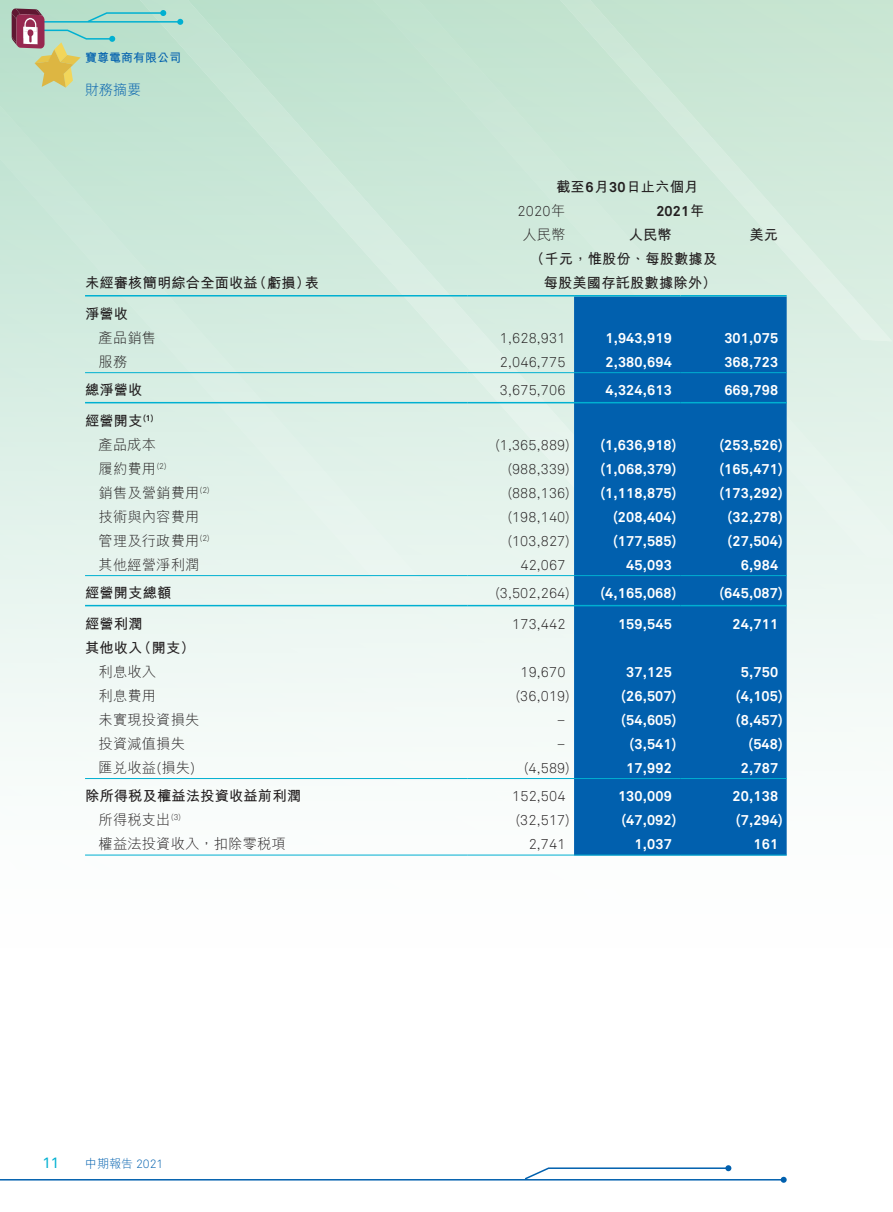
<style>
.page{position:relative;width:893px;height:1212px;background:#f3f9f6}
.page>*{position:absolute;margin:0;border:0;box-sizing:border-box;transform-origin:0 0}
.t1{font:15px "Akkurat Pro";color:#00b0d1}
.t2{font:700 14.25px "Akkurat Pro";letter-spacing:.01em;color:#fff}
.t3{font:14.25px "Akkurat Light Pro";letter-spacing:.01em;color:#231f20}
.t4{font:700 14.25px/24px "M Hei HK";letter-spacing:.01em;color:#231f20;text-align:right}
.t5{font:300 14.25px "M Hei HK";letter-spacing:.01em;color:#231f20}
.t6{font:700 14.25px "Akkurat Pro";color:#231f20}
.t7{font:300 14.25px "M Hei HK";color:#0160ae}
.t8{font:700 12px "M Hei HK";color:#0160ae}
.t9{font:300 12px "M Hei HK";color:#0160ae}
.t10{font:8.25px "Akkurat Light Pro";color:#231f20}
.t11{font:700 8.25px "Akkurat Pro";color:#231f20}
.s1{font-family:"Akkurat Light Pro";font-weight:400}
.s2{font-family:"Akkurat Pro"}
.s3{font-family:"M Hei HK"}
.s4{font-family:"M Hei HK";font-weight:300}
</style>
<div class="page">
<svg style="left:422px;top:0;width:471px;height:535px;background:#d3eadd"></svg>
<svg style="left:0;top:0;width:422px;height:577px;background:#d2eade"></svg>
<div style="left:498px;top:854px;width:395px;height:358px;background:#fff"></div>
<div style="left:113px;top:854px;width:385px;height:358px;background:#fff"></div>
<div style="left:0;top:854px;width:113px;height:358px;background:#fff"></div>
<hr style="left:0;top:1179px;width:784px;height:1px;background:#0160ae">
<svg style="left:781px;top:1177px;width:6px;height:6px"></svg>
<svg style="left:523px;top:1165px;width:208px;height:16px"></svg>
<hr style="left:40px;top:21px;width:140px;height:2px;background:#00b0d1">
<svg style="left:177px;top:19px;width:6px;height:6px"></svg>
<svg style="left:12px;top:9px;width:154px;height:79px;background:#b4cdb7"></svg>
<div style="left:574px;top:296px;width:213px;height:559px;background:#0160ae"></div>
<hr style="left:85px;top:295px;width:383px;height:1px;background:#00b0d1">
<hr style="left:468px;top:295px;width:106px;height:1px;background:#00b0d1">
<hr style="left:574px;top:295px;width:106px;height:1px;background:#00b0d1">
<hr style="left:680px;top:295px;width:107px;height:1px;background:#00b0d1">
<hr style="left:85px;top:372px;width:383px;height:1px;background:#00b0d1">
<hr style="left:468px;top:372px;width:106px;height:1px;background:#00b0d1">
<hr style="left:574px;top:372px;width:106px;height:1px;background:#00b0d1">
<hr style="left:680px;top:372px;width:107px;height:1px;background:#00b0d1">
<hr style="left:85px;top:402px;width:383px;height:1px;background:#00b0d1">
<hr style="left:468px;top:402px;width:106px;height:1px;background:#00b0d1">
<hr style="left:574px;top:402px;width:106px;height:1px;background:#00b0d1">
<hr style="left:680px;top:402px;width:107px;height:1px;background:#00b0d1">
<hr style="left:85px;top:575px;width:383px;height:1px;background:#00b0d1">
<hr style="left:468px;top:575px;width:106px;height:1px;background:#00b0d1">
<hr style="left:574px;top:575px;width:106px;height:1px;background:#00b0d1">
<hr style="left:680px;top:575px;width:107px;height:1px;background:#00b0d1">
<hr style="left:85px;top:605px;width:383px;height:1px;background:#00b0d1">
<hr style="left:468px;top:605px;width:106px;height:1px;background:#00b0d1">
<hr style="left:574px;top:605px;width:106px;height:1px;background:#00b0d1">
<hr style="left:680px;top:605px;width:107px;height:1px;background:#00b0d1">
<hr style="left:85px;top:778px;width:383px;height:1px;background:#00b0d1">
<hr style="left:468px;top:778px;width:106px;height:1px;background:#00b0d1">
<hr style="left:574px;top:778px;width:106px;height:1px;background:#00b0d1">
<hr style="left:680px;top:778px;width:107px;height:1px;background:#00b0d1">
<hr style="left:85px;top:855px;width:383px;height:1px;background:#00b0d1">
<hr style="left:468px;top:855px;width:106px;height:1px;background:#00b0d1">
<hr style="left:574px;top:855px;width:106px;height:1px;background:#00b0d1">
<hr style="left:680px;top:855px;width:107px;height:1px;background:#00b0d1">
<p class="t8" style="left:85px;top:49px;width:97px">寶尊電商有限公司</p>
<p class="t7" style="left:85px;top:82px;width:58px">財務摘要</p>
<p class="t4" style="left:85px;top:270px;width:174px">未經審核簡明綜合全面收益</p>
<p class="t4" style="left:305px;top:270px;width:16px">表</p>
<p class="t4" style="left:253px;top:270px;width:59px">（虧損）</p>
<p class="t4" style="left:85px;top:300px;width:45px">淨營收</p>
<p class="t5" style="left:99px;top:330px;width:59px">產品銷售</p>
<p class="t5" style="left:99px;top:354px;width:30px">服務</p>
<p class="t4" style="left:85px;top:377px;width:59px">總淨營收</p>
<p class="t4" style="left:85px;top:407px;width:59px">經營開支</p>
<p class="t11" style="left:143px;top:413px;width:12px">(1)</p>
<p class="t5" style="left:99px;top:437px;width:59px">產品成本</p>
<p class="t5" style="left:99px;top:461px;width:59px">履約費用</p>
<p class="t10" style="left:157px;top:461px;width:11px">(2)</p>
<p class="t5" style="left:99px;top:485px;width:102px">銷售及營銷費用</p>
<p class="t10" style="left:200px;top:485px;width:11px">(2)</p>
<p class="t5" style="left:99px;top:509px;width:102px">技術與內容費用</p>
<p class="t5" style="left:99px;top:533px;width:102px">管理及行政費用</p>
<p class="t10" style="left:200px;top:533px;width:11px">(2)</p>
<p class="t5" style="left:99px;top:557px;width:102px">其他經營淨利潤</p>
<p class="t4" style="left:85px;top:580px;width:88px">經營開支總額</p>
<p class="t4" style="left:137px;top:610px;width:59px;text-align:left;text-indent:-52px">經營利潤<br>（開支(</p>
<p class="t4" style="left:85px;top:634px;width:59px">其他收入</p>
<p class="t5" style="left:99px;top:664px;width:59px">利息收入</p>
<p class="t5" style="left:99px;top:688px;width:59px">利息費用</p>
<p class="t5" style="left:99px;top:712px;width:102px">未實現投資損失</p>
<p class="t5" style="left:99px;top:736px;width:88px">投資減值損失</p>
<p class="t5" style="left:99px;top:760px;width:98px">匯兌收益<span class="s1">(</span>損失<span class="s1">(</span></p>
<p class="t4" style="left:85px;top:783px;width:217px">除所得稅及權益法投資收益前利潤</p>
<p class="t5" style="left:99px;top:812px;width:73px">所得稅支出</p>
<p class="t10" style="left:171px;top:812px;width:11px">(3)</p>
<p class="t5" style="left:99px;top:836px;width:189px">權益法投資收入，扣除零稅項</p>
<p class="t1" style="left:43px;top:1154px;width:18px">11</p>
<p class="t9" style="left:85px;top:1157px;width:80px">中期報告 <span class="s1">2021</span></p>
<p class="t4" style="left:556px;top:174px;width:144px">截至<span class="s2">6</span>月<span class="s2">30</span>日止六個月</p>
<p class="t6" style="left:656px;top:202px;width:50px">2021<span class="s3">年</span></p>
<p class="t3" style="left:518px;top:203px;width:49px">2020<span class="s4">年</span></p>
<p class="t5" style="left:522px;top:228px;width:45px">人民幣</p>
<p class="t4" style="left:629px;top:222px;width:45px">人民幣</p>
<p class="t4" style="left:530px;top:246px;width:189px">（千元，惟股份、每股數據及每股美國存託股數據除外(</p>
<p class="t4" style="left:749px;top:222px;width:30px">美元</p>
<p class="t3" style="left:500px;top:329px;width:67px">1,628,931</p>
<p class="t2" style="left:605px;top:329px;width:68px">1,943,919</p>
<p class="t2" style="left:724px;top:329px;width:55px">301,075</p>
<p class="t3" style="left:500px;top:353px;width:67px">2,046,775</p>
<p class="t2" style="left:605px;top:353px;width:68px">2,380,694</p>
<p class="t2" style="left:724px;top:353px;width:55px">368,723</p>
<p class="t3" style="left:500px;top:382px;width:67px">3,675,706</p>
<p class="t2" style="left:605px;top:381px;width:68px">4,324,613</p>
<p class="t2" style="left:724px;top:381px;width:55px">669,798</p>
<p class="t3" style="left:495px;top:436px;width:76px">)1,365,889(</p>
<p class="t2" style="left:600px;top:436px;width:78px">)1,636,918(</p>
<p class="t2" style="left:719px;top:436px;width:65px">)253,526(</p>
<p class="t3" style="left:508px;top:460px;width:64px">)988,339(</p>
<p class="t2" style="left:600px;top:460px;width:78px">)1,068,379(</p>
<p class="t2" style="left:719px;top:460px;width:65px">)165,471(</p>
<p class="t3" style="left:508px;top:484px;width:64px">)888,136(</p>
<p class="t2" style="left:600px;top:484px;width:78px">)1,118,875(</p>
<p class="t2" style="left:719px;top:484px;width:65px">)173,292(</p>
<p class="t3" style="left:508px;top:508px;width:64px">)198,140(</p>
<p class="t2" style="left:613px;top:508px;width:65px">)208,404(</p>
<p class="t2" style="left:728px;top:508px;width:57px">)32,278(</p>
<p class="t3" style="left:508px;top:532px;width:64px">)103,827(</p>
<p class="t2" style="left:613px;top:532px;width:65px">)177,585(</p>
<p class="t2" style="left:728px;top:532px;width:57px">)27,504(</p>
<p class="t3" style="left:520px;top:556px;width:47px">42,067</p>
<p class="t2" style="left:626px;top:556px;width:47px">45,093</p>
<p class="t2" style="left:741px;top:556px;width:39px">6,984</p>
<p class="t3" style="left:495px;top:585px;width:76px">)3,502,264(</p>
<p class="t2" style="left:600px;top:584px;width:78px">)4,165,068(</p>
<p class="t2" style="left:719px;top:584px;width:65px">)645,087(</p>
<p class="t3" style="left:512px;top:615px;width:55px">173,442</p>
<p class="t2" style="left:618px;top:615px;width:55px">159,545</p>
<p class="t2" style="left:733px;top:615px;width:47px">24,711</p>
<p class="t3" style="left:520px;top:663px;width:47px">19,670</p>
<p class="t2" style="left:626px;top:663px;width:47px">37,125</p>
<p class="t2" style="left:741px;top:663px;width:39px">5,750</p>
<p class="t3" style="left:516px;top:687px;width:55px">)36,019(</p>
<p class="t2" style="left:621px;top:687px;width:57px">)26,507(</p>
<p class="t2" style="left:736px;top:687px;width:48px">)4,105(</p>
<p class="t3" style="left:557px;top:711px;width:10px">–</p>
<p class="t2" style="left:621px;top:711px;width:57px">)54,605(</p>
<p class="t2" style="left:736px;top:711px;width:48px">)8,457(</p>
<p class="t3" style="left:557px;top:735px;width:10px">–</p>
<p class="t2" style="left:630px;top:735px;width:48px">)3,541(</p>
<p class="t2" style="left:748px;top:735px;width:36px">)548(</p>
<p class="t3" style="left:524px;top:759px;width:47px">)4,589(</p>
<p class="t2" style="left:626px;top:759px;width:47px">17,992</p>
<p class="t2" style="left:741px;top:759px;width:39px">2,787</p>
<p class="t3" style="left:512px;top:788px;width:55px">152,504</p>
<p class="t2" style="left:618px;top:787px;width:55px">130,009</p>
<p class="t2" style="left:733px;top:787px;width:47px">20,138</p>
<p class="t3" style="left:516px;top:812px;width:55px">)32,517(</p>
<p class="t2" style="left:621px;top:811px;width:57px">)47,092(</p>
<p class="t2" style="left:736px;top:811px;width:48px">)7,294(</p>
<p class="t3" style="left:529px;top:836px;width:38px">2,741</p>
<p class="t2" style="left:635px;top:835px;width:39px">1,037</p>
<p class="t2" style="left:753px;top:835px;width:26px">161</p>
</div>
